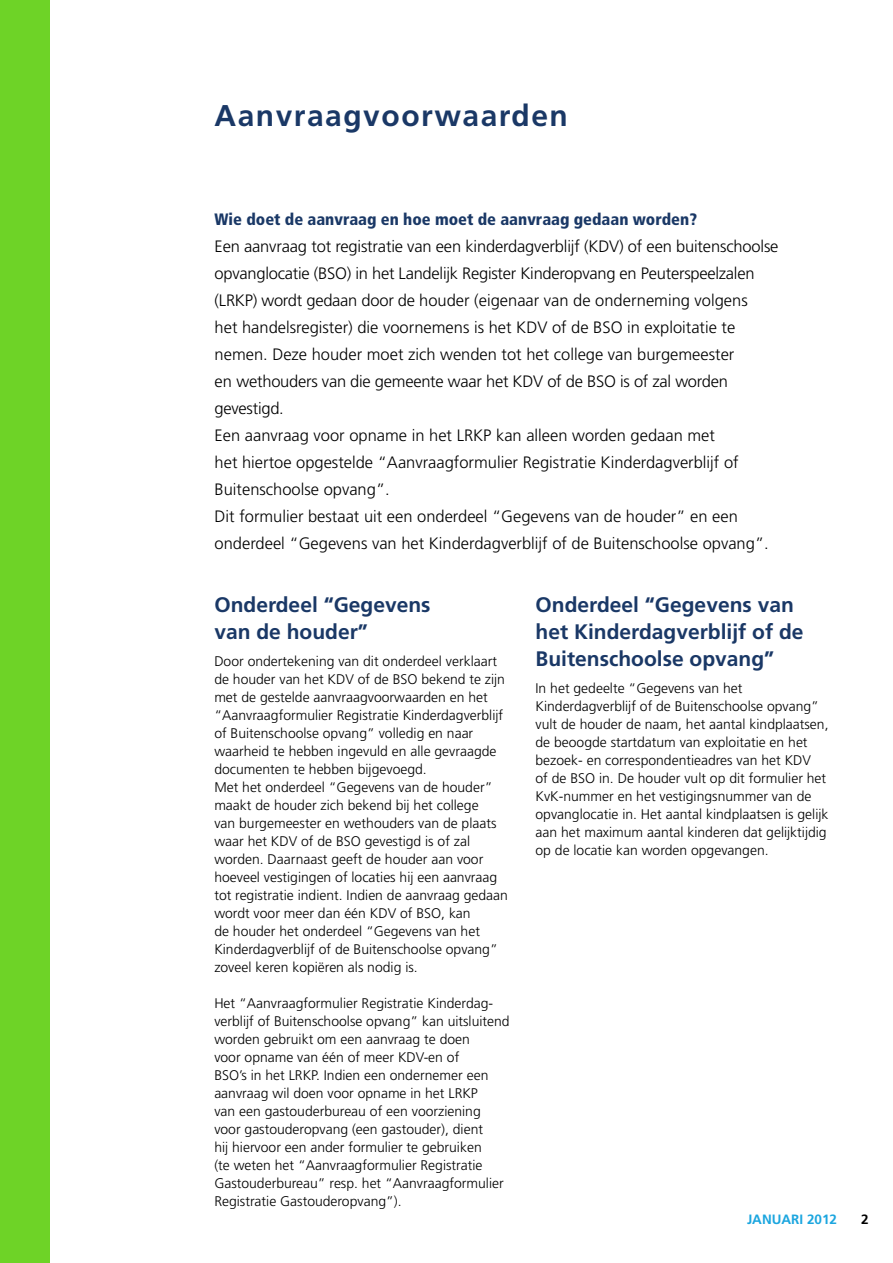
<style>
.page{position:relative;width:893px;height:1263px;background:#fff}
.page>*{position:absolute;margin:0;border:0;box-sizing:border-box;transform-origin:0 0}
.t1{font:700 30px "Frutiger";letter-spacing:.05em;color:#1a3866}
.t2{font:700 21px/27px "Frutiger";color:#1a3866}
.t3{font:300 16.5px/27px "Frutiger";color:#000}
.t4{font:900 condensed 16.5px "Frutiger";color:#1a3866}
.t5{font:300 13.95px/18px "Frutiger";color:#000}
.t6{font:700 13.5px "Frutiger";color:#1ca6df}
.t7{font:700 13.5px "Frutiger";color:#000}
</style>
<div class="page">
<div style="left:0;top:0;width:50px;height:1263px;background:#6ed327"></div>
<h1 class="t1" style="left:215px;top:98px;width:355px">Aanvraagvoorwaarden</h1>
<p class="t4" style="left:215px;top:209px;width:484px">Wie doet de aanvraag en hoe moet de aanvraag gedaan worden?</p>
<p class="t3" style="left:215px;top:233px;width:565px">Een aanvraag tot registratie van een kinderdagverblijf (KDV) of een buitenschoolse opvanglocatie (BSO) in het Landelijk Register Kinderopvang en Peuterspeelzalen (LRKP) wordt gedaan door de houder (eigenaar van de onderneming volgens<br>het handelsregister) die voornemens is het KDV of de BSO in exploitatie te nemen. Deze houder moet zich wenden tot het college van burgemeester<br>en wethouders van die gemeente waar het KDV of de BSO is of zal worden gevestigd.<br>Een aanvraag voor opname in het LRKP kan alleen worden gedaan met<br>het hiertoe opgestelde “Aanvraagformulier Registratie Kinderdagverblijf of Buitenschoolse opvang”.<br>Dit formulier bestaat uit een onderdeel “Gegevens van de houder” en een onderdeel “Gegevens van het Kinderdagverblijf of de Buitenschoolse opvang”.</p>
<h2 class="t2" style="left:214px;top:591px;width:218px">Onderdeel “Gegevens van de houder”</h2>
<p class="t5" style="left:214px;top:652px;width:295px">Door ondertekening van dit onderdeel verklaart de houder van het KDV of de BSO bekend te zijn met de gestelde aanvraagvoorwaarden en het “Aanvraagformulier Registratie Kinderdagverblijf of Buitenschoolse opvang” volledig en naar waarheid te hebben ingevuld en alle gevraagde documenten te hebben bijgevoegd.<br>Met het onderdeel “Gegevens van de houder” maakt de houder zich bekend bij het college<br>van burgemeester en wethouders van de plaats waar het KDV of de BSO gevestigd is of zal worden. Daarnaast geeft de houder aan voor hoeveel vestigingen of locaties hij een aanvraag tot registratie indient. Indien de aanvraag gedaan wordt voor meer dan één KDV of BSO, kan<br>de houder het onderdeel “Gegevens van het Kinderdagverblijf of de Buitenschoolse opvang” zoveel keren kopiëren als nodig is.</p>
<p class="t5" style="left:214px;top:994px;width:297px">Het “Aanvraagformulier Registratie Kinderdag&shy;verblijf of Buitenschoolse opvang” kan uitsluitend worden gebruikt om een aanvraag te doen<br>voor opname van één of meer KDV-en of<br>BSO’s in het LRKP. Indien een ondernemer een aanvraag wil doen voor opname in het LRKP<br>van een gastouderbureau of een voorziening voor gastouderopvang (een gastouder), dient<br>hij hiervoor een ander formulier te gebruiken<br>(te weten het “Aanvraagformulier Registratie Gastouderbureau” resp. het “Aanvraagformulier Registratie Gastouderopvang”).</p>
<h2 class="t2" style="left:536px;top:591px;width:270px">Onderdeel “Gegevens van het Kinderdagverblijf of de<br>Buitenschoolse opvang”</h2>
<p class="t5" style="left:536px;top:679px;width:295px">In het gedeelte “Gegevens van het Kinderdagverblijf of de Buitenschoolse opvang” vult de houder de naam, het aantal kindplaatsen, de beoogde startdatum van exploitatie en het bezoek- en correspondentieadres van het KDV<br>of de BSO in. De houder vult op dit formulier het KvK-nummer en het vestigingsnummer van de opvanglocatie in. Het aantal kindplaatsen is gelijk aan het maximum aantal kinderen dat gelijktijdig op de locatie kan worden opgevangen.</p>
<p class="t6" style="left:747px;top:1211px;width:92px">januari 2012</p>
<p class="t7" style="left:861px;top:1211px;width:9px">2</p>
</div>
